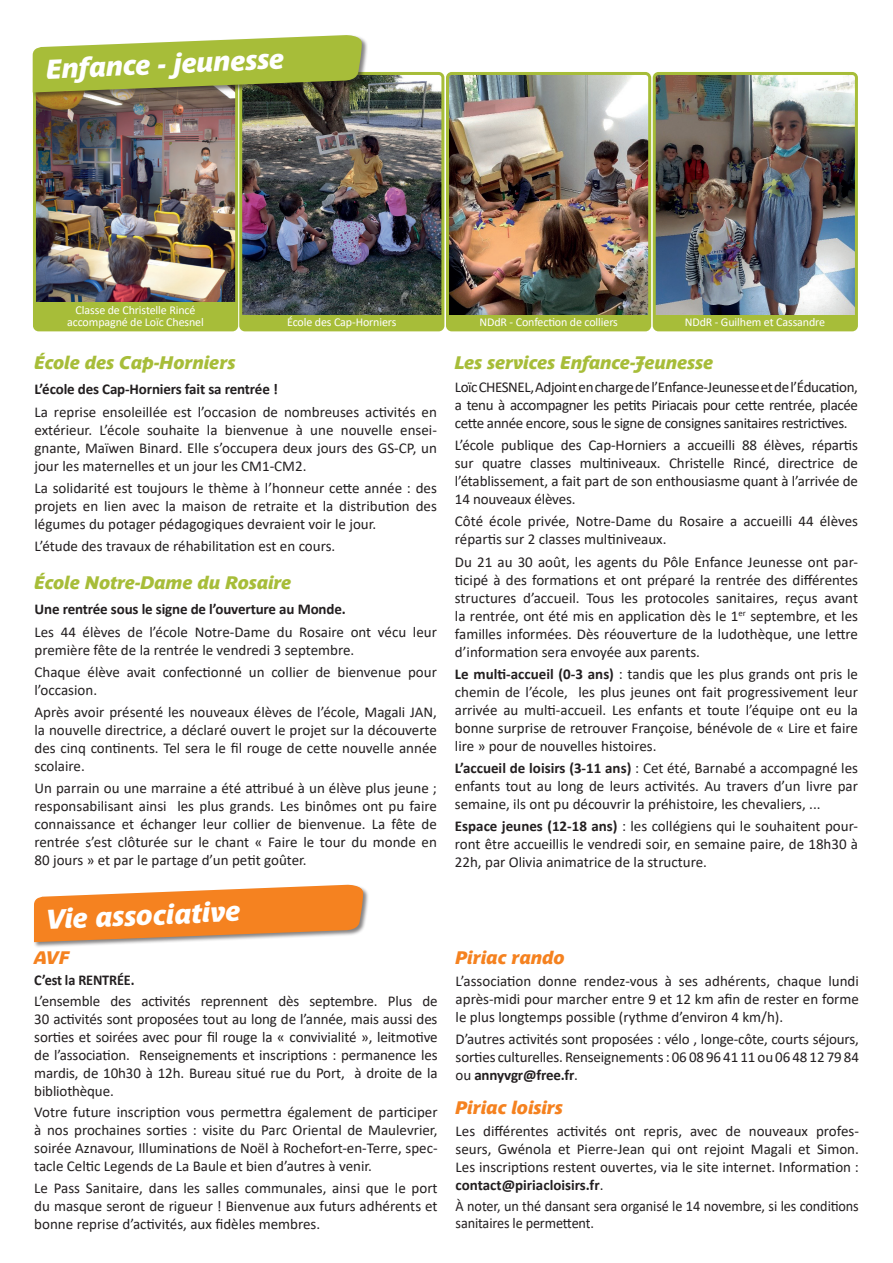
<style>
.page{position:relative;width:893px;height:1263px;background:#fff}
.page>*{position:absolute;margin:0;border:0;box-sizing:border-box;transform-origin:0 0}
.t1{font:italic 27px "Parisine Plus Std Sombre";color:#fff}
.Titre_Bleu_Clair{font:italic 18px "Parisine Plus Std Sombre";color:#a7bd39}
.Titre_Bleu_Clair-2{font:italic 18px "Parisine Plus Std Sombre";color:#f58220}
.Texte_normal{font:italic 18px "Parisine Plus Std Sombre";color:#a7bd39}
.Texte_normal-2{font:15px/18px "Calibri";color:#231f20;text-align:justify}
.Texte_normal-3{font:15px/16.5px "Calibri";color:#231f20;scale:.95 1}
.Texte_normal-4{font:700 15px "Calibri";letter-spacing:-.01em;color:#231f20}
.Texte_normal-5{font:700 15px "Calibri";letter-spacing:-.01em;color:#231f20;scale:.95 1}
.Texte_normal-6{font:12px/12px "Calibri";letter-spacing:-.01em;color:#fff;text-align:center}
.s1{font-weight:700}
</style>
<div class="page">
<img style="left:37px;top:99px;width:197px;height:203px">
<div style="left:33px;top:72px;width:205px;height:259px;border:3px solid #a7bd39;border-radius:4px"></div>
<img style="left:243px;top:76px;width:197px;height:239px">
<div style="left:239px;top:72px;width:205px;height:259px;border:3px solid #a7bd39;border-radius:4px"></div>
<img style="left:450px;top:76px;width:197px;height:239px">
<div style="left:446px;top:72px;width:205px;height:259px;border:3px solid #a7bd39;border-radius:4px"></div>
<img style="left:657px;top:76px;width:197px;height:239px">
<div style="left:653px;top:72px;width:205px;height:259px;border:3px solid #a7bd39;border-radius:4px"></div>
<div style="left:33px;top:884px;width:336px;height:65px;background:#231f20;opacity:.55"></div>
<svg style="left:34px;top:885px;width:329px;height:57px;background:#f19649"></svg>
<div style="left:32px;top:35px;width:336px;height:64px;background:#231f20;opacity:.55"></div>
<svg style="left:33px;top:35px;width:329px;height:57px;background:#a6b74e"></svg>
<div style="left:655px;top:315px;width:200px;height:13px;background:#a7bd39"></div>
<div style="left:449px;top:315px;width:200px;height:13px;background:#a7bd39"></div>
<div style="left:242px;top:315px;width:200px;height:13px;background:#a7bd39"></div>
<div style="left:35px;top:302px;width:201px;height:26px;background:#a7bd39"></div>
<p class="t1" style="left:46px;top:52px;width:240px;rotate:-2deg">Enfance - jeunesse</p>
<p class="Texte_normal-6" style="left:67px;top:303px;width:138px">Classe de Christelle Rincé accompagné de Loïc Chesnel</p>
<p class="Texte_normal-6" style="left:287px;top:316px;width:111px">École des Cap-Horniers</p>
<p class="Texte_normal-6" style="left:480px;top:316px;width:140px">NDdR - Confection de colliers</p>
<p class="Texte_normal-6" style="left:685px;top:316px;width:142px">NDdR - Guilhem et Cassandre</p>
<p class="Texte_normal" style="left:34px;top:353px;width:203px">École des Cap-Horniers</p>
<p class="Texte_normal-4" style="left:34px;top:379px;width:245px">L’école des Cap-Horniers fait sa rentrée !</p>
<p class="Texte_normal-2" style="left:34px;top:402px;width:404px">La reprise ensoleillée est l’occasion de nombreuses activités en extérieur. L’école souhaite la bienvenue à une nouvelle ensei&shy;gnante, Maïwen Binard. Elle s’occupera deux jours des GS-CP, un jour les maternelles et un jour les CM1-CM2.</p>
<p class="Texte_normal-2" style="left:34px;top:479px;width:404px">La solidarité est toujours le thème à l’honneur cette année : des projets en lien avec la maison de retraite et la distribution des légumes du potager pédagogiques devraient voir le jour.</p>
<p class="Texte_normal-2" style="left:34px;top:537px;width:302px">L’étude des travaux de réhabilitation est en cours.</p>
<p class="Titre_Bleu_Clair" style="left:34px;top:572px;width:259px">École Notre-Dame du Rosaire</p>
<p class="Texte_normal-4" style="left:34px;top:599px;width:313px">Une rentrée sous le signe de l’ouverture au Monde.</p>
<p class="Texte_normal-2" style="left:34px;top:622px;width:404px">Les 44 élèves de l’école Notre-Dame du Rosaire ont vécu leur première fête de la rentrée le vendredi 3 septembre.</p>
<p class="Texte_normal-2" style="left:34px;top:662px;width:404px">Chaque élève avait confectionné un collier de bienvenue pour l’occasion.</p>
<p class="Texte_normal-2" style="left:34px;top:703px;width:404px">Après avoir présenté les nouveaux élèves de l’école, Magali JAN, la nouvelle directrice, a déclaré ouvert le projet sur la découverte des cinq continents. Tel sera le fil rouge de cette nouvelle année scolaire.</p>
<p class="Texte_normal-2" style="left:34px;top:779px;width:404px">Un parrain ou une marraine a été attribué à un élève plus jeune ; responsabilisant ainsi les plus grands. Les binômes ont pu faire connaissance et échanger leur collier de bienvenue. La fête de rentrée s’est clôturée sur le chant « Faire le tour du monde en 80 jours » et par le partage d’un petit goûter.</p>
<p class="t1" style="left:46px;top:903px;width:196px;rotate:-2deg">Vie associative</p>
<p class="Titre_Bleu_Clair-2" style="left:34px;top:947px;width:37px">AVF</p>
<p class="Texte_normal-5" style="left:34px;top:969px;width:107px">C’est la RENTRÉE.</p>
<p class="Texte_normal-2" style="left:34px;top:991px;width:405px">L’ensemble des activités reprennent dès septembre. Plus de 30 activités sont proposées tout au long de l’année, mais aussi des sorties et soirées avec pour fil rouge la « convivialité », leitmotive de l’association. Renseignements et inscriptions : permanence les mardis, de 10h30 à 12h. Bureau situé rue du Port, à droite de la bibliothèque.</p>
<p class="Texte_normal-2" style="left:34px;top:1103px;width:405px">Votre future inscription vous permettra également de participer à nos prochaines sorties : visite du Parc Oriental de Maulevrier, soirée Aznavour, Illuminations de Noël à Rochefort-en-Terre, spec&shy;tacle Celtic Legends de La Baule et bien d’autres à venir.</p>
<p class="Texte_normal-2" style="left:34px;top:1178px;width:405px">Le Pass Sanitaire, dans les salles communales, ainsi que le port du masque seront de rigueur ! Bienvenue aux futurs adhérents et bonne reprise d’activités, aux fidèles membres.</p>
<p class="Titre_Bleu_Clair" style="left:455px;top:353px;width:260px">Les services Enfance-Jeunesse</p>
<p class="Texte_normal-2" style="left:455px;top:377px;width:405px">Loïc CHESNEL, Adjoint en charge de l’Enfance-Jeunesse et de l’Éducation, a tenu à accompagner les petits Piriacais pour cette rentrée, placée cette année encore, sous le signe de consignes sanitaires restrictives.</p>
<p class="Texte_normal-2" style="left:455px;top:436px;width:405px">L’école publique des Cap-Horniers a accueilli 88 élèves, répartis sur quatre classes multiniveaux. Christelle Rincé, directrice de l’établissement, a fait part de son enthousiasme quant à l’arrivée de 14 nouveaux élèves.</p>
<p class="Texte_normal-2" style="left:455px;top:512px;width:405px">Côté école privée, Notre-Dame du Rosaire a accueilli 44 élèves répartis sur 2 classes multiniveaux.</p>
<p class="Texte_normal-2" style="left:455px;top:552px;width:405px">Du 21 au 30 août, les agents du Pôle Enfance Jeunesse ont par&shy;ticipé à des formations et ont préparé la rentrée des différentes structures d’accueil. Tous les protocoles sanitaires, reçus avant la rentrée, ont été mis en application dès le 1<sup>er</sup> septembre, et les familles informées. Dès réouverture de la ludothèque, une lettre d’information sera envoyée aux parents.</p>
<p class="Texte_normal-2" style="left:455px;top:664px;width:405px"><span class="s1">Le multi-accueil (0-3 ans)</span> : tandis que les plus grands ont pris le chemin de l’école, les plus jeunes ont fait progressivement leur arrivée au multi-accueil. Les enfants et toute l’équipe ont eu la bonne surprise de retrouver Françoise, bénévole de « Lire et faire lire » pour de nouvelles histoires.</p>
<p class="Texte_normal-2" style="left:455px;top:759px;width:405px"><span class="s1">L’accueil de loisirs (3-11 ans)</span> : Cet été, Barnabé a accompagné les enfants tout au long de leurs activités. Au travers d’un livre par semaine, ils ont pu découvrir la préhistoire, les chevaliers, ...</p>
<p class="Texte_normal-2" style="left:455px;top:817px;width:405px"><span class="s1">Espace jeunes (12-18 ans)</span> : les collégiens qui le souhaitent pour&shy;ront être accueillis le vendredi soir, en semaine paire, de 18h30 à 22h, par Olivia animatrice de la structure.</p>
<p class="Titre_Bleu_Clair-2" style="left:456px;top:947px;width:111px">Piriac rando</p>
<p class="Texte_normal-2" style="left:456px;top:972px;width:405px">L’association donne rendez-vous à ses adhérents, chaque lundi après-midi pour marcher entre 9 et 12 km afin de rester en forme le plus longtemps possible (rythme d’environ 4 km/h).</p>
<p class="Texte_normal-2" style="left:456px;top:1030px;width:405px">D’autres activités sont proposées : vélo , longe-côte, courts séjours, sorties culturelles. Renseignements : 06 08 96 41 11 ou 06 48 12 79 84 ou <span class="s1">annyvgr@free.fr</span>.</p>
<p class="Titre_Bleu_Clair-2" style="left:456px;top:1097px;width:109px">Piriac loisirs</p>
<p class="Texte_normal-2" style="left:456px;top:1122px;width:405px">Les différentes activités ont repris, avec de nouveaux profes&shy;seurs, Gwénola et Pierre-Jean qui ont rejoint Magali et Simon.<br>Les inscriptions restent ouvertes, via le site internet. Information : <span class="s1">contact@piriacloisirs.fr</span>.</p>
<p class="Texte_normal-3" style="left:456px;top:1197px;width:426px">À noter, un thé dansant sera organisé le 14 novembre, si les conditions sanitaires le permettent.</p>
</div>
